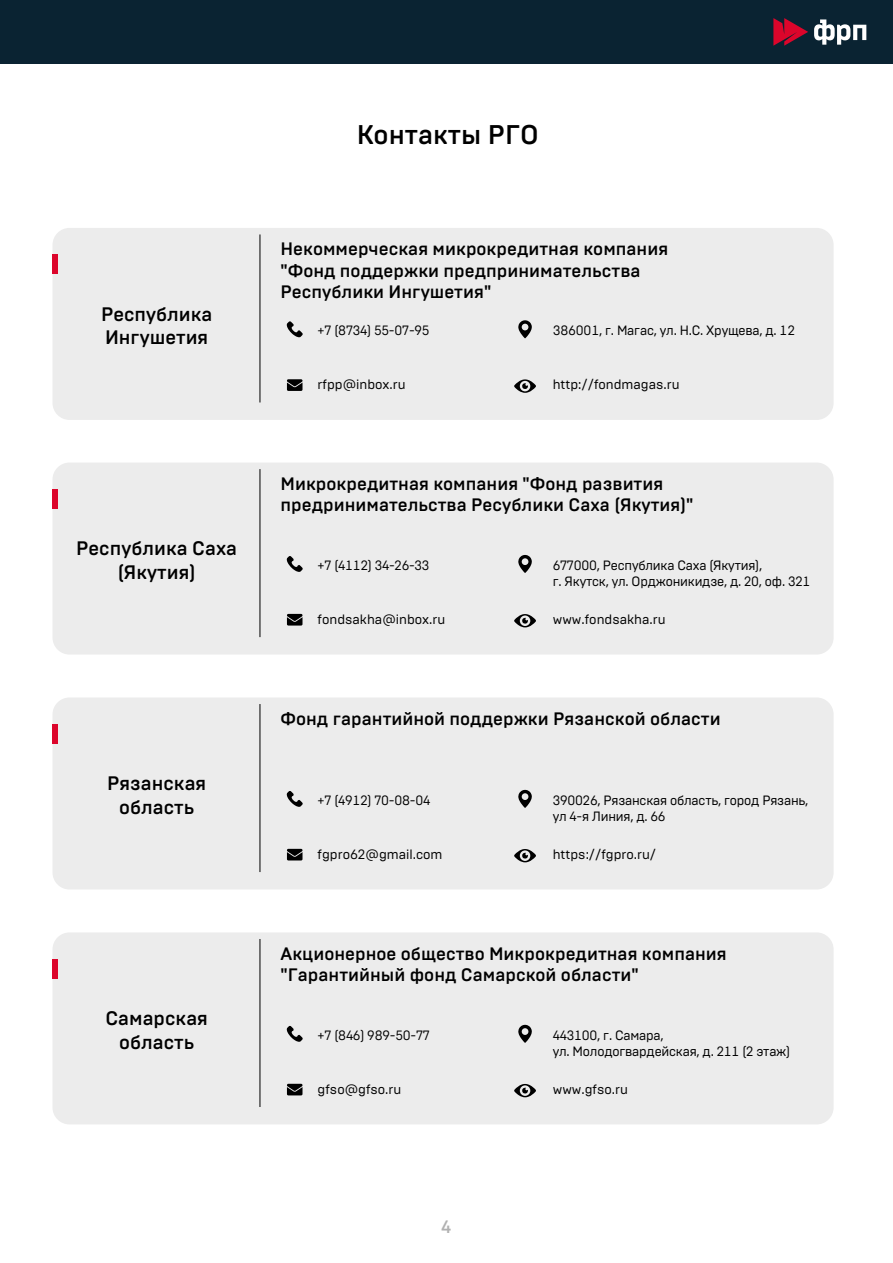
<style>
.page{position:relative;width:893px;height:1263px;background:#fff}
.page>*{position:absolute;margin:0;border:0;box-sizing:border-box;transform-origin:0 0}
.t1{font:500 27px "Brutal Type";color:#000}
.t2{font:500 19.5px/23.4px "Brutal Type";color:#000;text-align:center}
.t3{font:500 18px/21.6px "Brutal Type";color:#000}
.t4{font:500 18px "Brutal Type";color:#b1b1b1}
.t5{font:13.5px/16.2px "Brutal Type";letter-spacing:-.015em;color:#000}
</style>
<div class="page">
<div style="left:53px;top:228px;width:781px;height:192px;background:#ececec;border-radius:17px"></div>
<hr style="left:260px;top:234px;width:1px;height:168px;background:#000">
<div style="left:52px;top:255px;width:6px;height:19px;background:#dc052b"></div>
<svg style="left:514px;top:379px;width:22px;height:14px"></svg>
<svg style="left:287px;top:321px;width:16px;height:16px"></svg>
<svg style="left:518px;top:320px;width:14px;height:18px"></svg>
<svg style="left:287px;top:379px;width:16px;height:12px"></svg>
<div style="left:53px;top:462px;width:781px;height:192px;background:#ececec;border-radius:17px"></div>
<hr style="left:260px;top:469px;width:1px;height:168px;background:#000">
<div style="left:52px;top:489px;width:6px;height:19px;background:#dc052b"></div>
<svg style="left:514px;top:614px;width:22px;height:13px"></svg>
<svg style="left:287px;top:556px;width:16px;height:16px"></svg>
<svg style="left:518px;top:555px;width:14px;height:18px"></svg>
<svg style="left:287px;top:614px;width:16px;height:11px"></svg>
<div style="left:53px;top:697px;width:781px;height:192px;background:#ececec;border-radius:17px"></div>
<hr style="left:260px;top:704px;width:1px;height:168px;background:#000">
<div style="left:52px;top:724px;width:6px;height:19px;background:#dc052b"></div>
<svg style="left:514px;top:849px;width:22px;height:13px"></svg>
<svg style="left:287px;top:791px;width:16px;height:16px"></svg>
<svg style="left:518px;top:790px;width:14px;height:18px"></svg>
<svg style="left:287px;top:849px;width:16px;height:11px"></svg>
<div style="left:53px;top:932px;width:781px;height:192px;background:#ececec;border-radius:17px"></div>
<hr style="left:260px;top:939px;width:1px;height:168px;background:#000">
<div style="left:52px;top:959px;width:6px;height:19px;background:#dc052b"></div>
<svg style="left:514px;top:1084px;width:22px;height:13px"></svg>
<svg style="left:287px;top:1026px;width:16px;height:16px"></svg>
<svg style="left:518px;top:1025px;width:14px;height:18px"></svg>
<svg style="left:287px;top:1084px;width:16px;height:11px"></svg>
<div style="left:0;top:0;width:893px;height:64px;background:#0a2332"></div>
<svg style="left:773px;top:18px;width:35px;height:28px"></svg>
<svg style="left:814px;top:19px;width:52px;height:26px"></svg>
<h2 class="t2" style="left:101px;top:302px;width:113px;text-align:left">Республика<br>Ингушетия</h2>
<h2 class="t2" style="left:76px;top:537px;width:162px">Республика Саха (Якутия)</h2>
<h2 class="t2" style="left:107px;top:772px;width:101px">Рязанская область</h2>
<h2 class="t2" style="left:105px;top:1007px;width:104px">Самарская область</h2>
<h1 class="t1" style="left:357px;top:119px;width:184px">Контакты РГО</h1>
<h3 class="t3" style="left:281px;top:238px;width:389px">Некоммерческая микрокредитная компания "Фонд поддержки предпринимательства<br>Республики Ингушетия"</h3>
<p class="t5" style="left:318px;top:322px;width:114px">+7 (8734) 55-07-95</p>
<p class="t5" style="left:553px;top:322px;width:244px">386001, г. Магас, ул. Н.С. Хрущева, д. 12</p>
<p class="t5" style="left:318px;top:377px;width:90px">rfpp@inbox.ru</p>
<p class="t5" style="left:553px;top:377px;width:128px">http://fondmagas.ru</p>
<h3 class="t3" style="left:281px;top:473px;width:414px">Микрокредитная компания "Фонд развития предринимательства Ресублики Саха (Якутия)"</h3>
<p class="t5" style="left:318px;top:557px;width:113px">+7 (4112) 34-26-33</p>
<p class="t5" style="left:318px;top:611px;width:129px">fondsakha@inbox.ru</p>
<p class="t5" style="left:553px;top:557px;width:259px">677000, Республика Саха (Якутия),<br>г. Якутск, ул. Орджоникидзе, д. 20, оф. 321</p>
<p class="t5" style="left:553px;top:611px;width:114px">www.fondsakha.ru</p>
<h3 class="t3" style="left:281px;top:708px;width:442px">Фонд гарантийной поддержки Рязанской области</h3>
<p class="t5" style="left:318px;top:792px;width:114px">+7 (4912) 70-08-04</p>
<p class="t5" style="left:318px;top:846px;width:126px">fgpro62@gmail.com</p>
<p class="t5" style="left:553px;top:792px;width:257px">390026, Рязанская область, город Рязань, ул 4-я Линия, д. 66</p>
<p class="t5" style="left:553px;top:846px;width:105px">https://fgpro.ru/</p>
<h3 class="t3" style="left:281px;top:942px;width:448px">Акционерное общество Микрокредитная компания "Гарантийный фонд Самарской области"</h3>
<p class="t5" style="left:318px;top:1027px;width:114px">+7 (846) 989-50-77</p>
<p class="t5" style="left:318px;top:1081px;width:85px">gfso@gfso.ru</p>
<p class="t5" style="left:553px;top:1027px;width:239px">443100, г. Самара,<br>ул. Молодогвардейская, д. 211 (2 этаж)</p>
<p class="t5" style="left:553px;top:1081px;width:77px">www.gfso.ru</p>
<h3 class="t4" style="left:441px;top:1216px;width:13px">4</h3>
</div>
